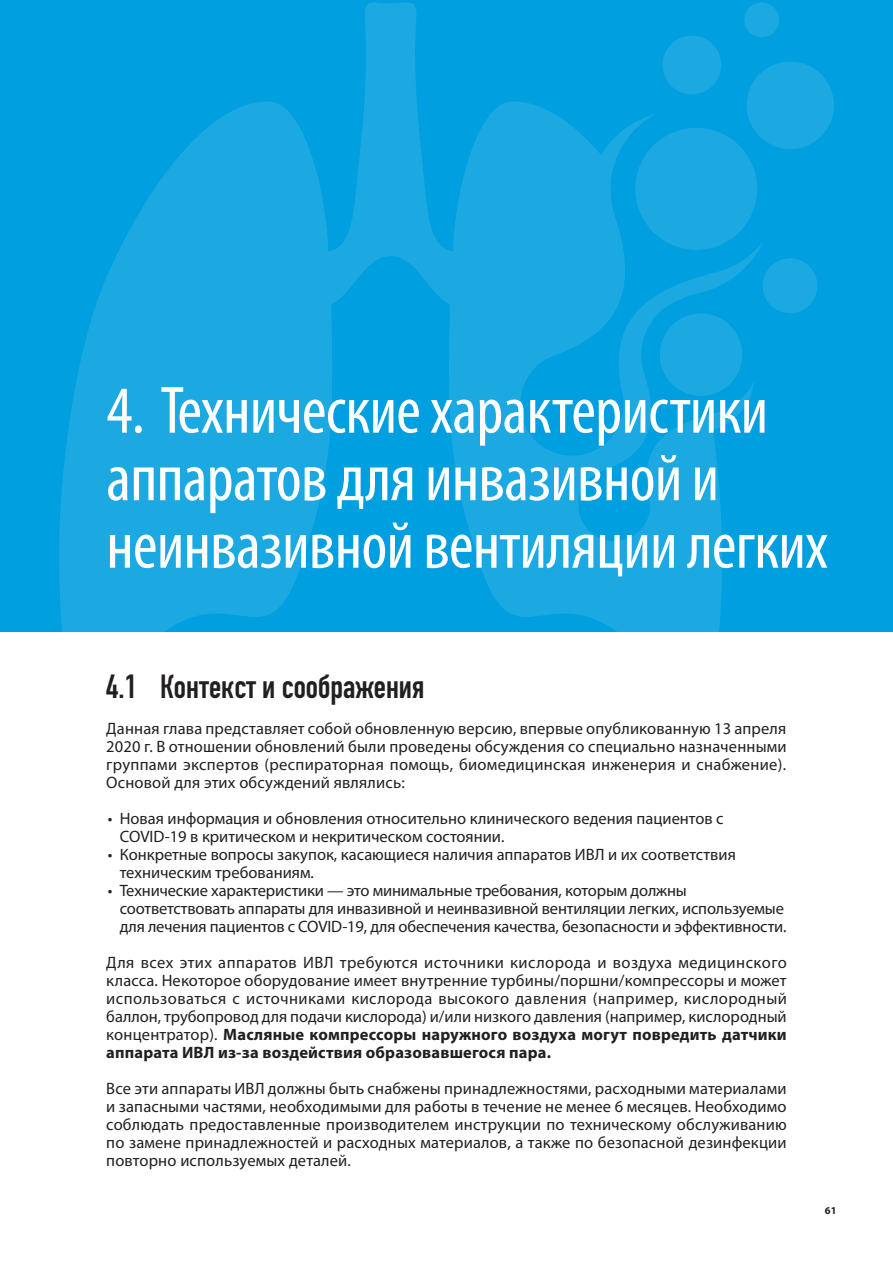
<style>
.page{position:relative;width:893px;height:1263px;background:#fff}
.page>*{position:absolute;margin:0;border:0;box-sizing:border-box;transform-origin:0 0}
.Title_level_1{font:condensed 67.5px/67.5px "Myriad Pro";letter-spacing:-.01em;color:#fff}
.Title_level_1_1{font:700 33px "DIN Condensed";color:#231f20}
.Body_text{font:16.5px/18px "Myriad Pro";letter-spacing:.01em;color:#231f20;text-align:justify}
.Body_bullet_level_1{font:16.5px/18px "Myriad Pro";letter-spacing:-.005em;color:#231f20}
.t1{font:700 10.5px "Myriad Pro";color:#231f20}
.s1{font-weight:700}
</style>
<div class="page">
<div style="left:0;top:0;width:893px;height:631px;background:#009fdf"></div>
<svg style="left:59px;top:2px;width:775px;height:629px;fill:#1ca9e2"></svg>
<p class="Title_level_1" style="left:106px;top:376px;width:723px">4. Технические характеристики аппаратов для инвазивной и неинвазивной вентиляции легких</p>
<p class="Title_level_1_1" style="left:106px;top:664px;width:320px">4.1 Контекст и соображения</p>
<p class="Body_text" style="left:106px;top:719px;width:682px">Данная глава представляет собой обновленную версию, впервые опубликованную 13 апреля 2020 г. В отношении обновлений были проведены обсуждения со специально назначенными группами экспертов (респираторная помощь, биомедицинская инженерия и снабжение).<br>Основой для этих обсуждений являлись:</p>
<p class="Body_bullet_level_1" style="left:120px;top:809px;width:605px;text-indent:-12px">• Новая информация и обновления относительно клинического ведения пациентов с<br>COVID-19 в критическом и некритическом состоянии.</p>
<p class="Body_bullet_level_1" style="left:120px;top:845px;width:617px;text-indent:-12px">• Конкретные вопросы закупок, касающиеся наличия аппаратов ИВЛ и их соответствия техническим требованиям.</p>
<p class="Body_bullet_level_1" style="left:120px;top:881px;width:668px;text-indent:-12px">• Технические характеристики — это минимальные требования, которым должны соответствовать аппараты для инвазивной и неинвазивной вентиляции легких, используемые для лечения пациентов с COVID-19, для обеспечения качества, безопасности и эффективности.</p>
<p class="Body_text" style="left:106px;top:953px;width:682px">Для всех этих аппаратов ИВЛ требуются источники кислорода и воздуха медицинского класса. Некоторое оборудование имеет внутренние турбины/поршни/компрессоры и может использоваться с источниками кислорода высокого давления (например, кислородный баллон, трубопровод для подачи кислорода) и/или низкого давления (например, кислородный концентратор). <span class="s1">Масляные компрессоры наружного воздуха могут повредить датчики аппарата ИВЛ из-за воздействия образовавшегося пара.</span></p>
<p class="Body_text" style="left:106px;top:1079px;width:682px">Все эти аппараты ИВЛ должны быть снабжены принадлежностями, расходными материалами и запасными частями, необходимыми для работы в течение не менее 6 месяцев. Необходимо соблюдать предоставленные производителем инструкции по техническому обслуживанию по замене принадлежностей и расходных материалов, а также по безопасной дезинфекции повторно используемых деталей.</p>
<p class="t1" style="left:825px;top:1203px;width:13px">61</p>
</div>
